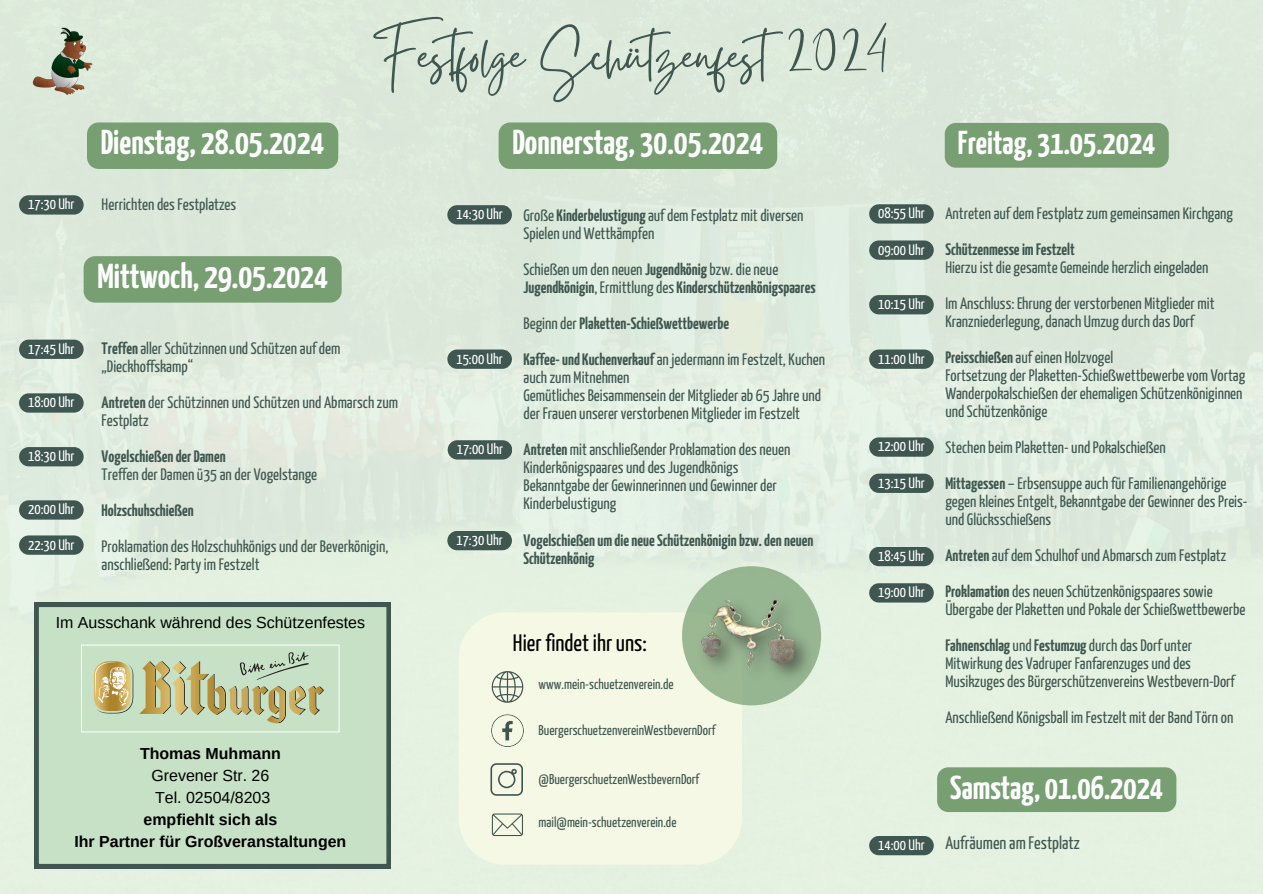
<style>
.page{position:relative;width:1263px;height:894px;background:#fff}
.page>*{position:absolute;margin:0;border:0;box-sizing:border-box;transform-origin:0 0}
.t1{font:63.75px "Gistesy";color:#3f5750}
.t2{font:700 34.5px "Yanone Kaffeesatz";color:#fff}
.t3{font:700 33px "Yanone Kaffeesatz";color:#fff}
.t4{font:23.7px "Yanone Kaffeesatz";color:#000}
.t5{font:18px "Yanone Kaffeesatz";color:#3f5750}
.t6{font:16.5px/18px "Yanone Kaffeesatz";color:#3f5750}
.t7{font:700 16.5px/18px "Yanone Kaffeesatz";color:#3f5750}
.t8{font:700 15.9px/21.9px "Arimo";color:#000;text-align:center}
.t9{font:15.9px "Arimo";color:#000}
.t10{font:15px "Yanone Kaffeesatz";color:#fff}
.t11{font:14.1px "Yanone Kaffeesatz";color:#3f5750}
.s1{font-weight:700}
.s2{font-weight:400}
</style>
<div class="page">
<div style="left:0;top:0;width:1263px;height:893px;background:#dfecde"></div>
<div style="left:869px;top:204px;width:65px;height:19px;background:#3f5750;border-radius:10px"></div>
<div style="left:869px;top:240px;width:65px;height:20px;background:#3f5750;border-radius:10px"></div>
<div style="left:869px;top:835px;width:65px;height:20px;background:#3f5750;border-radius:10px"></div>
<div style="left:869px;top:295px;width:65px;height:19px;background:#3f5750;border-radius:10px"></div>
<div style="left:869px;top:349px;width:65px;height:20px;background:#3f5750;border-radius:10px"></div>
<div style="left:869px;top:437px;width:65px;height:19px;background:#3f5750;border-radius:10px"></div>
<div style="left:869px;top:473px;width:65px;height:20px;background:#3f5750;border-radius:10px"></div>
<div style="left:869px;top:546px;width:65px;height:20px;background:#3f5750;border-radius:10px"></div>
<div style="left:869px;top:583px;width:65px;height:19px;background:#3f5750;border-radius:10px"></div>
<div style="left:447px;top:205px;width:65px;height:19px;background:#3f5750;border-radius:10px"></div>
<div style="left:447px;top:349px;width:65px;height:20px;background:#3f5750;border-radius:10px"></div>
<div style="left:448px;top:440px;width:64px;height:19px;background:#3f5750;border-radius:10px"></div>
<div style="left:447px;top:531px;width:65px;height:19px;background:#3f5750;border-radius:10px"></div>
<div style="left:19px;top:195px;width:65px;height:19px;background:#3f5750;border-radius:10px"></div>
<div style="left:19px;top:339px;width:65px;height:20px;background:#3f5750;border-radius:10px"></div>
<div style="left:19px;top:393px;width:65px;height:19px;background:#3f5750;border-radius:10px"></div>
<div style="left:19px;top:447px;width:65px;height:19px;background:#3f5750;border-radius:10px"></div>
<div style="left:19px;top:500px;width:65px;height:19px;background:#3f5750;border-radius:10px"></div>
<div style="left:19px;top:535px;width:65px;height:19px;background:#3f5750;border-radius:10px"></div>
<svg style="left:34px;top:602px;width:357px;height:265px;background:#bcd7bd"></svg>
<div style="left:81px;top:644px;width:258px;height:87px;border:1px solid #fff"></div>
<svg style="left:139px;top:651px;width:185px;height:72px;background:#bdc69c"></svg>
<svg style="left:94px;top:661px;width:39px;height:52px;background:#ccb97f"></svg>
<div style="left:499px;top:122px;width:278px;height:47px;background:#779f72"></div>
<div style="left:945px;top:123px;width:224px;height:45px;background:#779f72"></div>
<div style="left:937px;top:767px;width:239px;height:44px;background:#779f72"></div>
<div style="left:87px;top:122px;width:251px;height:47px;background:#779f72"></div>
<div style="left:84px;top:256px;width:258px;height:46px;background:#779f72"></div>
<img style="left:22px;top:8px;width:85px;height:107px">
<div style="left:459px;top:612px;width:283px;height:252px;background:#f5f8e5"></div>
<svg style="left:491px;top:670px;width:33px;height:33px"></svg>
<svg style="left:491px;top:714px;width:33px;height:32px"></svg>
<svg style="left:490px;top:763px;width:33px;height:32px"></svg>
<svg style="left:492px;top:813px;width:31px;height:22px"></svg>
<div style="left:682px;top:566px;width:139px;height:139px;background:#96b691;border-radius:50%"></div>
<img style="left:684px;top:587px;width:140px;height:106px">
<h3 class="t2" style="left:101px;top:129px;width:225px">Dienstag, 28.05.2024</h3>
<p class="t1" style="left:374px;top:11px;width:517px">Festfolge Schützenfest2024</p>
<p class="t2" style="left:512px;top:129px;width:253px">Donnerstag, 30.05.2024</p>
<h5 class="t3" style="left:958px;top:130px;width:199px">Freitag, 31.05.2024</h5>
<h5 class="t10" style="left:28px;top:198px;width:48px">17:30 Uhr</h5>
<h5 class="t10" style="left:28px;top:342px;width:48px">17:45 Uhr</h5>
<h5 class="t10" style="left:28px;top:396px;width:48px">18:00 Uhr</h5>
<h4 class="t10" style="left:28px;top:450px;width:48px">18:30 Uhr</h4>
<h5 class="t10" style="left:28px;top:503px;width:48px">20:00 Uhr</h5>
<h5 class="t10" style="left:28px;top:538px;width:48px">22:30 Uhr</h5>
<p class="t6" style="left:102px;top:196px;width:136px">Herrichten des Festplatzes</p>
<p class="t2" style="left:97px;top:262px;width:232px">Mittwoch, 29.05.2024</p>
<p class="t6" style="left:102px;top:340px;width:240px"><span class="s1">Treffen</span>aller Schützinnen und Schützen aufdem „Dieckhoffskamp“</p>
<p class="t6" style="left:102px;top:394px;width:298px"><span class="s1">Antreten</span> der Schützinnen und Schützen und Abmarsch zum<br>Festplatz</p>
<p class="t6" style="left:102px;top:448px;width:217px"><span class="s1">VogelschießenderDamen<br></span>Treffen der Damen ü35 an der Vogelstange</p>
<p class="t7" style="left:102px;top:502px;width:94px">Holzschuhschießen</p>
<h5 class="t6" style="left:102px;top:538px;width:288px">Proklamation des Holzschuhkönigs und der Beverkönigin, anschließend: Party im Festzelt</h5>
<h5 class="t9" style="left:56px;top:613px;width:311px">Im Ausschank während des Schützenfestes</h5>
<p class="t8" style="left:74px;top:742px;width:273px">Thomas Muhmann<br><span class="s2">Grevener Str. 26<br>Tel. 02504/8203<br></span>empfiehlt sich als<br>Ihr Partner für Großveranstaltungen</p>
<p class="t10" style="left:456px;top:208px;width:48px">14:30 Uhr</p>
<p class="t10" style="left:456px;top:352px;width:48px">15:00 Uhr</p>
<p class="t10" style="left:457px;top:443px;width:48px">17:00 Uhr</p>
<p class="t10" style="left:456px;top:534px;width:48px">17:30 Uhr</p>
<p class="t6" style="left:523px;top:208px;width:281px">Große <span class="s1">Kinderbelustigung</span>auf dem Festplatz mit diversen<br>Spielen und Wettkämpfen</p>
<p class="t7" style="left:523px;top:262px;width:294px"><span class="s2">Schießen um den neuen</span> Jugendkönig<span class="s2">bzw. die neue<br></span>Jugendkönigin<span class="s2">, Ermittlung des</span> Kinderschützenkönigspaares</p>
<p class="t7" style="left:523px;top:316px;width:207px"><span class="s2">Beginn der</span> Plaketten-Schießwettbewerbe</p>
<p class="t6" style="left:523px;top:352px;width:303px"><span class="s1">Kaffee-undKuchenverkauf</span> an jedermann im Festzelt, Kuchen auch zum Mitnehmen<br>Gemütliches Beisammensein der Mitglieder ab 65 Jahre und der Frauen unserer verstorbenen Mitglieder im Festzelt</p>
<p class="t6" style="left:523px;top:442px;width:268px"><span class="s1">Antreten</span>mit anschließender Proklamation des neuen Kinderkönigspaares und des Jugendkönigs Bekanntgabe der Gewinnerinnen und Gewinner der Kinderbelustigung</p>
<p class="t7" style="left:523px;top:532px;width:291px">Vogelschießenum dieneueSchützenköniginbzw.denneuen<br>Schützenkönig</p>
<h5 class="t4" style="left:513px;top:633px;width:135px">Hier findet ihr uns:</h5>
<h5 class="t11" style="left:539px;top:679px;width:137px">www.mein-schuetzenverein.de</h5>
<h5 class="t11" style="left:539px;top:724px;width:178px">BuergerschuetzenvereinWestbevernDorf</h5>
<h5 class="t11" style="left:539px;top:773px;width:162px">@BuergerschuetzenWestbevernDorf</h5>
<h5 class="t11" style="left:539px;top:816px;width:139px">mail@mein-schuetzenverein.de</h5>
<p class="t10" style="left:878px;top:207px;width:48px">08:55 Uhr</p>
<h1 class="t10" style="left:878px;top:243px;width:48px">09:00 Uhr</h1>
<h2 class="t10" style="left:878px;top:298px;width:48px">10:15 Uhr</h2>
<h2 class="t10" style="left:878px;top:352px;width:48px">11:00 Uhr</h2>
<p class="t10" style="left:878px;top:440px;width:48px">12:00 Uhr</p>
<h5 class="t10" style="left:878px;top:476px;width:48px">13:15 Uhr</h5>
<h2 class="t10" style="left:878px;top:549px;width:48px">18:45 Uhr</h2>
<p class="t10" style="left:878px;top:586px;width:48px">19:00 Uhr</p>
<h2 class="t10" style="left:878px;top:838px;width:48px">14:00 Uhr</h2>
<h5 class="t6" style="left:945px;top:205px;width:289px">Antreten auf dem Festplatz zum gemeinsamen Kirchgang</h5>
<h5 class="t6" style="left:945px;top:241px;width:265px"><span class="s1">Schützenmesseim Festzelt<br></span>Hierzu ist die gesamte Gemeinde herzlich eingeladen</h5>
<h5 class="t6" style="left:945px;top:295px;width:271px">Im Anschluss: Ehrung der verstorbenen Mitglieder mit<br>Kranzniederlegung, danach Umzug durch das Dorf</h5>
<h5 class="t6" style="left:945px;top:349px;width:301px"><span class="s1">Preisschießen</span> auf einen Holzvogel<br>Fortsetzung der Plaketten-Schießwettbewerbe vom Vortag Wanderpokalschießen der ehemaligen Schützenköniginnen und Schützenkönige</h5>
<h4 class="t6" style="left:945px;top:439px;width:222px">Stechen beim Plaketten- und Pokalschießen</h4>
<p class="t6" style="left:945px;top:475px;width:304px"><span class="s1">Mittagessen</span> – Erbsensuppe auch für Familienangehörige gegen kleines Entgelt, Bekanntgabe der Gewinner des Preis&shy;und Glücksschießens</p>
<p class="t6" style="left:945px;top:547px;width:282px"><span class="s1">Antreten</span> auf dem Schulhof und Abmarsch zum Festplatz</p>
<p class="t6" style="left:945px;top:583px;width:302px"><span class="s1">Proklamation</span> des neuen Schützenkönigspaares sowie<br>Übergabe der Plaketten und Pokale der Schießwettbewerbe</p>
<p class="t6" style="left:945px;top:637px;width:291px"><span class="s1">Fahnenschlag</span>und <span class="s1">Festumzug</span>durch das Dorf unter<br>Mitwirkung des Vadruper Fanfarenzuges und des<br>Musikzuges des Bürgerschützenvereins Westbevern-Dorf</p>
<p class="t6" style="left:945px;top:709px;width:290px">Anschließend Königsball im Festzelt mit der Band Törn on</p>
<p class="t3" style="left:950px;top:774px;width:214px">Samstag, 01.06.2024</p>
<p class="t5" style="left:945px;top:835px;width:136px">Aufräumen am Festplatz</p>
</div>
